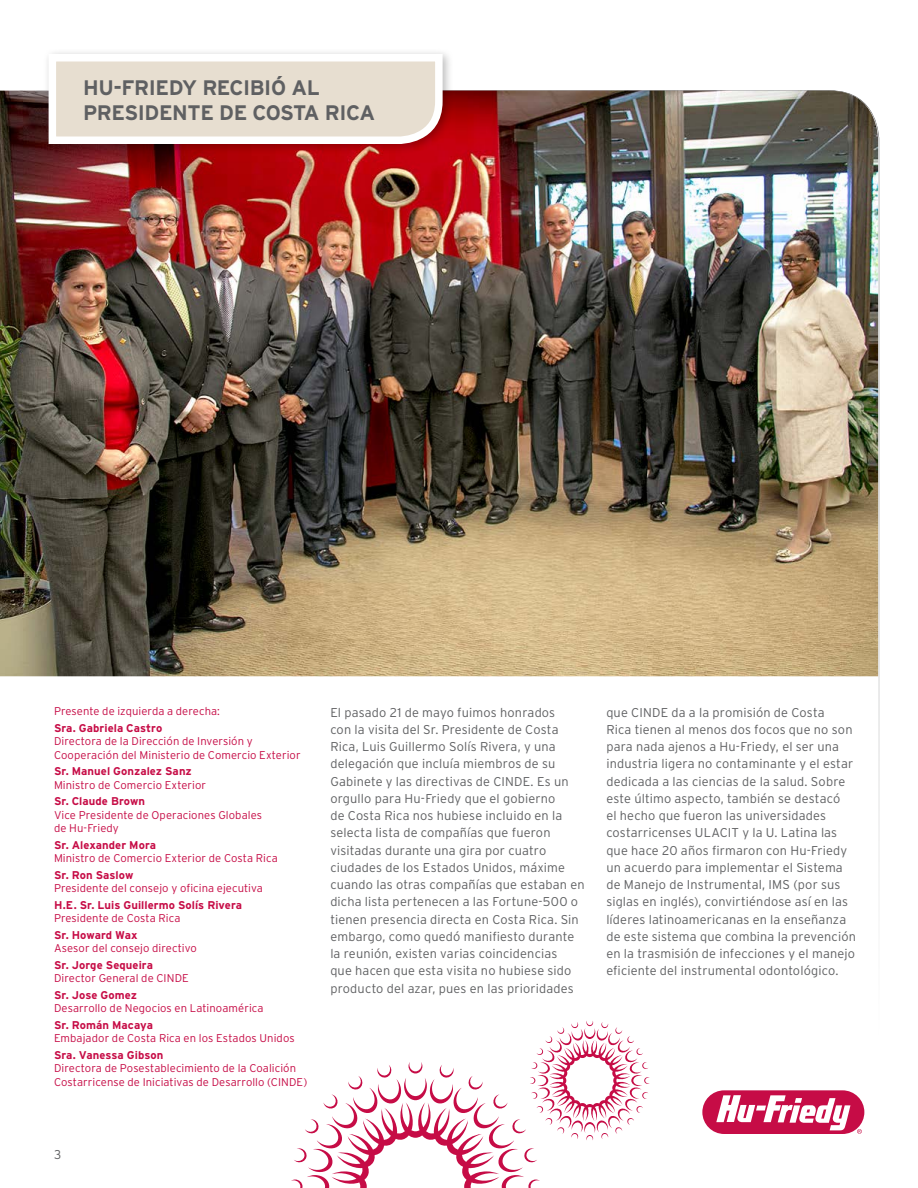
<style>
.page{position:relative;width:918px;height:1188px;background:#fff}
.page>*{position:absolute;margin:0;border:0;box-sizing:border-box;transform-origin:0 0}
.t1{font:700 21px/25.2px "Interstate";letter-spacing:-.02em;color:#5f6062}
.t2{font:300 12.75px/17.2px "Interstate";letter-spacing:.01em;color:#5f6062}
.t3{font:300 11.25px/13.5px "Interstate";letter-spacing:.005em;color:#c60c46}
.t4{font:700 11.25px "Interstate";letter-spacing:.005em;color:#c60c46}
</style>
<div class="page">
<img style="left:0;top:91px;width:878px;height:585px">
<div style="left:43px;top:48px;width:411px;height:107px;background:#000;opacity:.26"></div>
<svg style="left:45px;top:50px;width:401px;height:98px"></svg>
<svg style="left:291px;top:1021px;width:359px;height:167px"></svg>
<div style="left:702px;top:1090px;width:162px;height:44px;background:#c60c46;border-radius:22px"></div>
<svg style="left:716px;top:1095px;width:134px;height:35px"></svg>
<svg style="left:857px;top:1129px;width:5px;height:5px"></svg>
<h1 class="t1" style="left:83px;top:75px;width:294px">HU-FRIEDY RECIBIÓ AL<br>PRESIDENTE DE COSTA RICA</h1>
<p class="t3" style="left:54px;top:705px;width:167px">Presente de izquierda a derecha:</p>
<p class="t4" style="left:54px;top:721px;width:110px">Sra. Gabriela Castro</p>
<p class="t3" style="left:54px;top:735px;width:248px">Directora de la Dirección de Inversión y<br>Cooperación del Ministerio de Comercio Exterior</p>
<p class="t4" style="left:54px;top:765px;width:139px">Sr. Manuel Gonzalez Sanz</p>
<p class="t3" style="left:54px;top:778px;width:154px">Ministro de Comercio Exterior</p>
<p class="t4" style="left:54px;top:795px;width:93px">Sr. Claude Brown</p>
<p class="t3" style="left:54px;top:808px;width:210px">Vice Presidente de Operaciones Globales de Hu-Friedy</p>
<p class="t4" style="left:54px;top:838px;width:104px">Sr. Alexander Mora</p>
<p class="t3" style="left:54px;top:852px;width:225px">Ministro de Comercio Exterior de Costa Rica</p>
<p class="t4" style="left:54px;top:868px;width:81px">Sr. Ron Saslow</p>
<p class="t3" style="left:54px;top:882px;width:210px">Presidente del consejo y oficina ejecutiva</p>
<p class="t4" style="left:54px;top:898px;width:190px">H.E. Sr. Luis Guillermo Solís Rivera</p>
<p class="t3" style="left:54px;top:912px;width:128px">Presidente de Costa Rica</p>
<p class="t4" style="left:54px;top:928px;width:85px">Sr. Howard Wax</p>
<p class="t3" style="left:54px;top:942px;width:144px">Asesor del consejo directivo</p>
<p class="t4" style="left:54px;top:958px;width:101px">Sr. Jorge Sequeira</p>
<p class="t3" style="left:54px;top:972px;width:136px">Director General de CINDE</p>
<p class="t4" style="left:54px;top:988px;width:85px">Sr. Jose Gomez</p>
<p class="t3" style="left:54px;top:1002px;width:211px">Desarrollo de Negocios en Latinoamérica</p>
<p class="t4" style="left:54px;top:1018px;width:100px">Sr. Román Macaya</p>
<p class="t3" style="left:54px;top:1032px;width:242px">Embajador de Costa Rica en los Estados Unidos</p>
<p class="t4" style="left:54px;top:1048px;width:111px">Sra. Vanessa Gibson</p>
<p class="t3" style="left:54px;top:1062px;width:255px">Directora de Posestablecimiento de la Coalición<br>Costarricense de Iniciativas de Desarrollo (CINDE)</p>
<p class="t2" style="left:330px;top:703px;width:256px">El pasado 21 de mayo fuimos honrados<br>con la visita del Sr. Presidente de Costa Rica, Luis Guillermo Solís Rivera, y una delegación que incluía miembros de su Gabinete y las directivas de CINDE. Es un orgullo para Hu-Friedy que el gobierno<br>de Costa Rica nos hubiese incluido en la selecta lista de compañías que fueron visitadas durante una gira por cuatro ciudades de los Estados Unidos, máxime cuando las otras compañías que estaban en dicha lista pertenecen a las Fortune-500 o tienen presencia directa en Costa Rica. Sin embargo, como quedó manifiesto durante la reunión, existen varias coincidencias<br>que hacen que esta visita no hubiese sido producto del azar, pues en las prioridades</p>
<p class="t2" style="left:606px;top:703px;width:251px">que CINDE da a la promisión de Costa<br>Rica tienen al menos dos focos que no son para nada ajenos a Hu-Friedy, el ser una industria ligera no contaminante y el estar dedicada a las ciencias de la salud. Sobre este último aspecto, también se destacó<br>el hecho que fueron las universidades costarricenses ULACIT y la U. Latina las que hace 20 años firmaron con Hu-Friedy un acuerdo para implementar el Sistema de Manejo de Instrumental, IMS (por sus siglas en inglés), convirtiéndose así en las líderes latinoamericanas en la enseñanza de este sistema que combina la prevención en la trasmisión de infecciones y el manejo eficiente del instrumental odontológico.</p>
<p class="t2" style="left:54px;top:1146px;width:9px">3</p>
</div>
